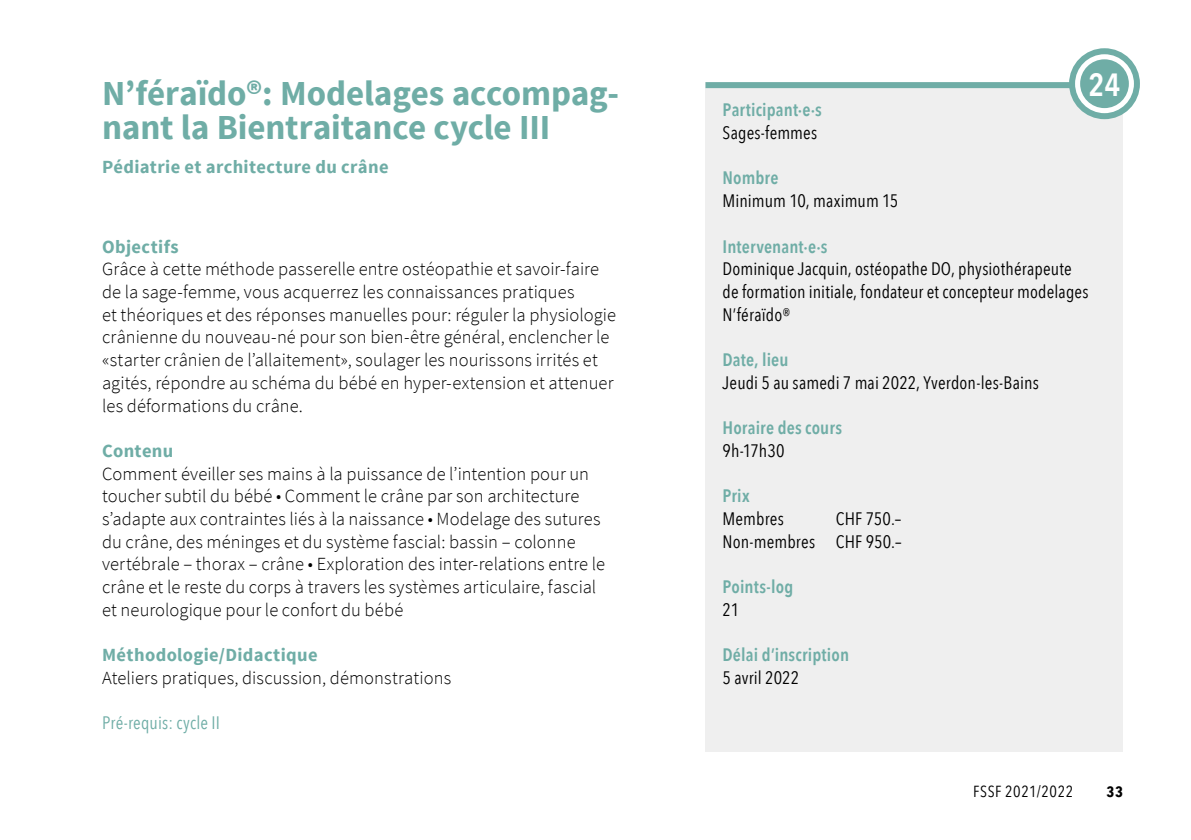
<style>
.page{position:relative;width:1191px;height:840px;background:#fff}
.page>*{position:absolute;margin:0;border:0;box-sizing:border-box;transform-origin:0 0}
.t1{font:700 35px/34px "Source Sans Pro";letter-spacing:-.005em;color:#6fada6}
.t2{font:600 32px "Avenir Next Condensed";color:#fff}
.t3{font:300 18.4px/22.6px "Source Sans Pro";letter-spacing:.005em;color:#000}
.t4{font:700 18.4px "Source Sans Pro";letter-spacing:.02em;color:#6fada6}
.t5{font:18px/22.6px "Avenir Next Condensed";letter-spacing:.01em;color:#000}
.t6{font:600 18px "Avenir Next Condensed";letter-spacing:.01em;color:#6fada6}
.t7{font:18px "Avenir Next Condensed";letter-spacing:.01em;color:#6fada6}
.t8{font:16px "Avenir Next Condensed";letter-spacing:.03em;color:#000}
.t9{font:700 15px "Avenir Next Condensed";color:#000}
</style>
<div class="page">
<div style="left:705px;top:82px;width:418px;height:669px;background:#efefef"></div>
<div style="left:705px;top:82px;width:384px;height:6px;background:#6fada6"></div>
<svg style="left:1072px;top:51px;width:65px;height:65px"></svg>
<div style="left:1069px;top:48px;width:71px;height:71px;border:6px solid #6fada6;border-radius:50%"></div>
<div style="left:1080px;top:59px;width:48px;height:49px;background:#6fada6;border-radius:50%"></div>
<h1 class="t1" style="left:102px;top:78px;width:515px">N’féraïdo®: Modelages accompag&shy;nant la Bientraitance cycle III</h1>
<p class="t4" style="left:102px;top:155px;width:288px">Pédiatrie et architecture du crâne</p>
<p class="t4" style="left:102px;top:234px;width:78px">Objectifs</p>
<p class="t3" style="left:102px;top:258px;width:515px">Grâce à cette méthode passerelle entre ostéopathie et savoir-faire de la sage-femme, vous acquerrez les connaissances pratiques<br>et théoriques et des réponses manuelles pour: réguler la physiologie crânienne du nouveau-né pour son bien-être général, enclencher le «starter crânien de l’allaitement», soulager les nourissons irrités et agités, répondre au schéma du bébé en hyper-extension et attenuer les déformations du crâne.</p>
<p class="t4" style="left:102px;top:438px;width:73px">Contenu</p>
<p class="t3" style="left:102px;top:462px;width:504px">Comment éveiller ses mains à la puissance de l’intention pour un toucher subtil du bébé • Comment le crâne par son architecture s’adapte aux contraintes liés à la naissance • Modelage des sutures du crâne, des méninges et du système fascial: bassin – colonne vertébrale – thorax – crâne • Exploration des inter-relations entre le crâne et le reste du corps à travers les systèmes articulaire, fascial et neurologique pour le confort du bébé</p>
<p class="t4" style="left:102px;top:643px;width:217px">Méthodologie/Didactique</p>
<p class="t3" style="left:102px;top:666px;width:350px">Ateliers pratiques, discussion, démonstrations</p>
<p class="t7" style="left:102px;top:707px;width:119px">Pré-requis: cycle II</p>
<h2 class="t2" style="left:1088px;top:57px;width:33px">24</h2>
<p class="t6" style="left:722px;top:94px;width:101px">Participant·e·s</p>
<p class="t5" style="left:722px;top:120px;width:96px">Sages-femmes</p>
<p class="t6" style="left:722px;top:162px;width:57px">Nombre</p>
<p class="t5" style="left:722px;top:188px;width:177px">Minimum 10, maximum 15</p>
<p class="t6" style="left:722px;top:230px;width:106px">Intervenant·e·s</p>
<p class="t5" style="left:722px;top:257px;width:367px">Dominique Jacquin, ostéopathe DO, physiothérapeute de formation initiale, fondateur et concepteur modelages<br>N’féraïdo®</p>
<p class="t6" style="left:722px;top:344px;width:68px">Date, lieu</p>
<p class="t5" style="left:722px;top:370px;width:318px">Jeudi 5 au samedi 7 mai 2022, Yverdon-les-Bains</p>
<p class="t6" style="left:722px;top:412px;width:121px">Horaire des cours</p>
<p class="t5" style="left:722px;top:438px;width:63px">9h-17h30</p>
<p class="t6" style="left:722px;top:480px;width:29px">Prix</p>
<p class="t5" style="left:722px;top:506px;width:63px">Membres</p>
<p class="t5" style="left:722px;top:506px;width:180px;text-align:right">CHF 750.–<br>Non-membres CHF 950.–</p>
<p class="t6" style="left:722px;top:571px;width:72px">Points-log</p>
<p class="t5" style="left:722px;top:597px;width:18px">21</p>
<p class="t6" style="left:722px;top:639px;width:128px">Délai d’inscription</p>
<p class="t5" style="left:722px;top:665px;width:78px">5 avril 2022</p>
<p class="t8" style="left:973px;top:777px;width:102px">FSSF 2021/2022</p>
<p class="t9" style="left:1106px;top:782px;width:18px">33</p>
</div>
